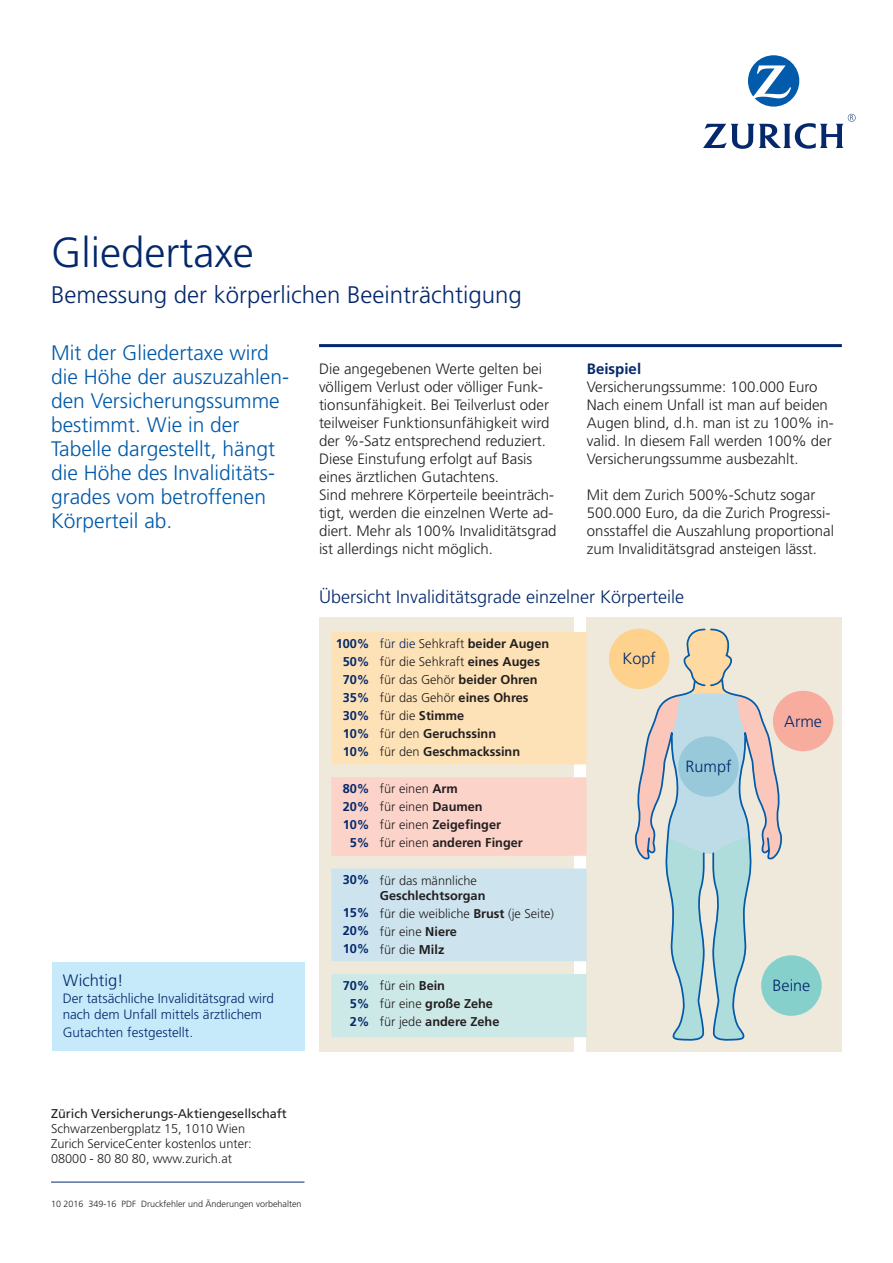
<style>
.page{position:relative;width:893px;height:1263px;background:#fff}
.page>*{position:absolute;margin:0;border:0;box-sizing:border-box;transform-origin:0 0}
.t1{font:300 42px "Frutiger";color:#04286b}
.t2{font:300 24px "Frutiger";color:#04286b}
.t3{font:300 21px/24px "Frutiger";color:#015aaa}
.t4{font:300 18px "Frutiger";color:#04286b}
.t5{font:300 16.5px "Frutiger";color:#04286b}
.t6{font:300 16.2px "Frutiger";color:#04286b}
.t7{font:300 15px/18px "Frutiger";color:#231f20}
.t8{font:700 15px "Frutiger";color:#04286b}
.t9{font:300 13.5px/16.5px "Frutiger";color:#04286b}
.t10{font:700 12.75px/18px "Frutiger";color:#231f20}
.t11{font:300 12.75px/18px "Frutiger";color:#231f20}
.t12{font:700 12.75px/18px "Frutiger";color:#04286b;text-align:center}
.t13{font:12.75px "Frutiger";color:#231f20}
.t14{font:300 9px "Frutiger";color:#231f20}
.s1{font-weight:300;color:#04286b}
.s2{font-weight:300}
.s3{font-weight:700}
</style>
<div class="page">
<svg style="left:748px;top:55px;width:51px;height:52px"></svg>
<svg style="left:703px;top:114px;width:153px;height:35px"></svg>
<hr style="left:319px;top:344px;width:523px;height:3px;background:#04286b">
<hr style="left:51px;top:1182px;width:253px;height:1px;background:#04286b">
<div style="left:587px;top:617px;width:255px;height:434px;background:#efe9dc"></div>
<div style="left:319px;top:617px;width:255px;height:434px;background:#efe9dc"></div>
<div style="left:609px;top:629px;width:60px;height:60px;background:#fed28d;border-radius:50%"></div>
<div style="left:331px;top:632px;width:256px;height:132px;background:#fee2b7"></div>
<div style="left:331px;top:777px;width:256px;height:79px;background:#fcd3c9"></div>
<div style="left:331px;top:868px;width:256px;height:93px;background:#cde4ee"></div>
<div style="left:331px;top:974px;width:256px;height:63px;background:#cce9e7"></div>
<svg style="left:632px;top:628px;width:151px;height:413px"></svg>
<div style="left:678px;top:736px;width:61px;height:61px;background:#98c9da;border-radius:50%"></div>
<div style="left:761px;top:955px;width:61px;height:61px;background:#86d0cc;border-radius:50%"></div>
<div style="left:773px;top:691px;width:60px;height:60px;background:#f8ac9e;border-radius:50%"></div>
<div style="left:52px;top:963px;width:252px;height:88px;background:#c6eafa"></div>
<h1 class="t1" style="left:51px;top:229px;width:204px">Gliedertaxe</h1>
<h2 class="t2" style="left:51px;top:281px;width:472px">Bemessung der körperlichen Beeinträchtigung</h2>
<h3 class="t3" style="left:51px;top:341px;width:240px">Mit der Gliedertaxe wird die Höhe der auszuzahlen&shy;den Versicherungssumme bestimmt. Wie in der<br>Tabelle dargestellt, hängt die Höhe des Invaliditäts&shy;grades vom betroffenen<br>Körperteil ab.</h3>
<p class="t5" style="left:63px;top:971px;width:62px">Wichtig!</p>
<p class="t9" style="left:63px;top:990px;width:213px">Der tatsächliche Invaliditätsgrad wird nach dem Unfall mittels ärztlichem</p>
<p class="t9" style="left:63px;top:1024px;width:132px">Gutachten festgestellt.</p>
<p class="t7" style="left:319px;top:360px;width:239px">Die angegebenen Werte gelten bei völligem Verlust oder völliger Funk&shy;tionsunfähigkeit. Bei Teilverlust oder teilweiser Funktionsunfähigkeit wird der %-Satz entsprechend reduziert.<br>Diese Einstufung erfolgt auf Basis eines ärztlichen Gutachtens.<br>Sind mehrere Körperteile beeinträch&shy;tigt, werden die einzelnen Werte ad&shy;diert. Mehr als 100% Invaliditätsgrad ist allerdings nicht möglich.</p>
<p class="t8" style="left:587px;top:360px;width:56px">Beispiel</p>
<p class="t7" style="left:587px;top:378px;width:248px">Versicherungssumme: 100.000 Euro Nach einem Unfall ist man auf beiden Augen blind, d.h. man ist zu 100% in&shy;valid. In diesem Fall werden 100% der Versicherungssumme ausbezahlt.</p>
<p class="t7" style="left:587px;top:486px;width:249px">Mit dem Zurich 500%-Schutz sogar 500.000 Euro, da die Zurich Progressi&shy;onsstaffel die Auszahlung proportional zum Invaliditätsgrad ansteigen lässt.</p>
<p class="t4" style="left:319px;top:586px;width:366px">Übersicht Invaliditätsgrade einzelner Körperteile</p>
<p class="t12" style="left:336px;top:634px;width:36px">100%<br>50%<br>70%<br>35%<br>30%<br>10%<br>10%</p>
<p class="t10" style="left:380px;top:634px;width:171px"><span class="s1">für die</span> <span class="s2">Sehkraft</span> beider Augen <span class="s2">für die Sehkraft</span> eines Auges <span class="s2">für das Gehör</span> beider Ohren <span class="s2">für das Gehör</span> eines Ohres<br><span class="s2">für die</span> Stimme<br><span class="s2">für den</span> Geruchssinn<br><span class="s2">für den</span> Geschmackssinn</p>
<p class="t12" style="left:343px;top:780px;width:28px">80%<br>20%<br>10%<br>5%</p>
<p class="t10" style="left:380px;top:780px;width:144px"><span class="s2">für einen</span> Arm<br><span class="s2">für einen</span> Daumen<br><span class="s2">für einen</span> Zeigefinger<br><span class="s2">für einen</span> anderen Finger</p>
<p class="t12" style="left:343px;top:871px;width:28px">30%</p>
<p class="t12" style="left:343px;top:904px;width:28px;text-align:justify">15% 20% 10%</p>
<p class="t11" style="left:380px;top:871px;width:99px">für das männliche</p>
<p class="t11" style="left:380px;top:886px;width:176px"><span class="s3">Geschlechtsorgan<br></span>für die weibliche <span class="s3">Brust</span> (je Seite) für eine <span class="s3">Niere<br></span>für die <span class="s3">Milz</span></p>
<p class="t12" style="left:343px;top:977px;width:28px">70%<br>5%<br>2%</p>
<p class="t10" style="left:380px;top:977px;width:121px"><span class="s2">für ein</span> Bein<br><span class="s2">für eine</span> große Zehe <span class="s2">für jede</span> andere Zehe</p>
<p class="t6" style="left:623px;top:650px;width:35px">Kopf</p>
<p class="t6" style="left:686px;top:757px;width:47px">Rumpf</p>
<p class="t6" style="left:784px;top:712px;width:39px">Arme</p>
<p class="t6" style="left:773px;top:976px;width:39px">Beine</p>
<p class="t13" style="left:51px;top:1106px;width:237px">Zürich Versicherungs-Aktiengesellschaft</p>
<p class="t11" style="left:51px;top:1121px;width:202px;line-height:15px">Schwarzenbergplatz 15, 1010 Wien<br>Zurich ServiceCenter kostenlos unter:<br>08000 - 80 80 80, www.zurich.at</p>
<p class="t14" style="left:51px;top:1199px;width:252px">10 2016 349-16 PDF Druckfehler und Änderungen vorbehalten</p>
</div>
